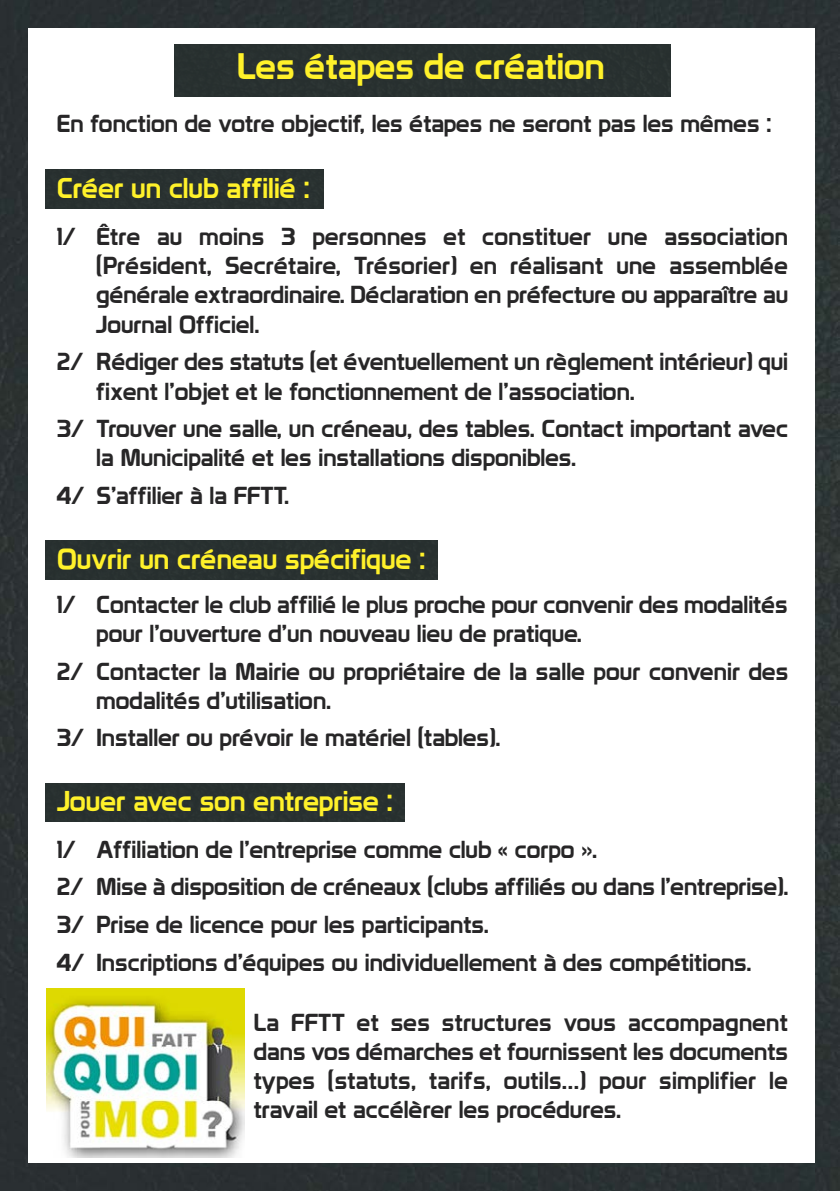
<style>
.page{position:relative;width:840px;height:1191px;background:#fff}
.page>*{position:absolute;margin:0;border:0;box-sizing:border-box;transform-origin:0 0}
.t1{font:36px "Prototype";color:#fff12a}
.t2{font:28px "Prototype";color:#fff12a}
.t3{font:24px/29.2px "Prototype";color:#272627}
</style>
<div class="page">
<img style="left:0;top:0;width:839px;height:1191px">
<div style="left:28px;top:28px;width:786px;height:1134px;background:#fff"></div>
<div style="left:174px;top:44px;width:496px;height:52px;background:#293130"></div>
<div style="left:45px;top:170px;width:278px;height:39px;background:#293130"></div>
<div style="left:45px;top:540px;width:392px;height:39px;background:#283130"></div>
<div style="left:45px;top:783px;width:359px;height:39px;background:#283130"></div>
<img style="left:46px;top:988px;width:198px;height:169px">
<h1 class="t1" style="left:237px;top:45px;width:369px">Les étapes de création</h1>
<p class="t3" style="left:57px;top:109px;width:715px">En fonction de votre objectif, les étapes ne seront pas les mêmes :</p>
<p class="t2" style="left:57px;top:171px;width:254px">Créer un club affilié :</p>
<p class="t3" style="left:96px;top:222px;width:693px;text-align:justify;text-indent:-40px">1/ Être au moins 3 personnes et constituer une association (Président, Secrétaire, Trésorier) en réalisant une assemblée générale extraordinaire. Déclaration en préfecture ou apparaître au Journal Officiel.</p>
<p class="t3" style="left:96px;top:347px;width:693px;text-indent:-40px">2/ Rédiger des statuts (et éventuellement un règlement intérieur) qui fixent l’objet et le fonctionnement de l’association.</p>
<p class="t3" style="left:96px;top:414px;width:692px;text-indent:-40px">3/ Trouver une salle, un créneau, des tables. Contact important avec la Municipalité et les installations disponibles.</p>
<p class="t3" style="left:57px;top:481px;width:234px">4/ S’affilier à la FFTT.</p>
<p class="t2" style="left:57px;top:542px;width:369px">Ouvrir un créneau spécifique :</p>
<p class="t3" style="left:96px;top:589px;width:692px;text-indent:-40px">1/ Contacter le club affilié le plus proche pour convenir des modalités pour l’ouverture d’un nouveau lieu de pratique.</p>
<p class="t3" style="left:96px;top:656px;width:693px;text-indent:-40px">2/ Contacter la Mairie ou propriétaire de la salle pour convenir des modalités d’utilisation.</p>
<p class="t3" style="left:57px;top:723px;width:445px">3/ Installer ou prévoir le matériel (tables).</p>
<p class="t2" style="left:57px;top:784px;width:337px">Jouer avec son entreprise :</p>
<p class="t3" style="left:57px;top:830px;width:732px;line-height:37.6px">1/ Affiliation de l’entreprise comme club « corpo ».<br>2/ Mise à disposition de créneaux (clubs affiliés ou dans l’entreprise).<br>3/ Prise de licence pour les participants.<br>4/ Inscriptions d’équipes ou individuellement à des compétitions.</p>
<p class="t3" style="left:254px;top:1007px;width:535px;text-align:justify">La FFTT et ses structures vous accompagnent dans vos démarches et fournissent les documents types (statuts, tarifs, outils…) pour simplifier le travail et accélèrer les procédures.</p>
</div>
